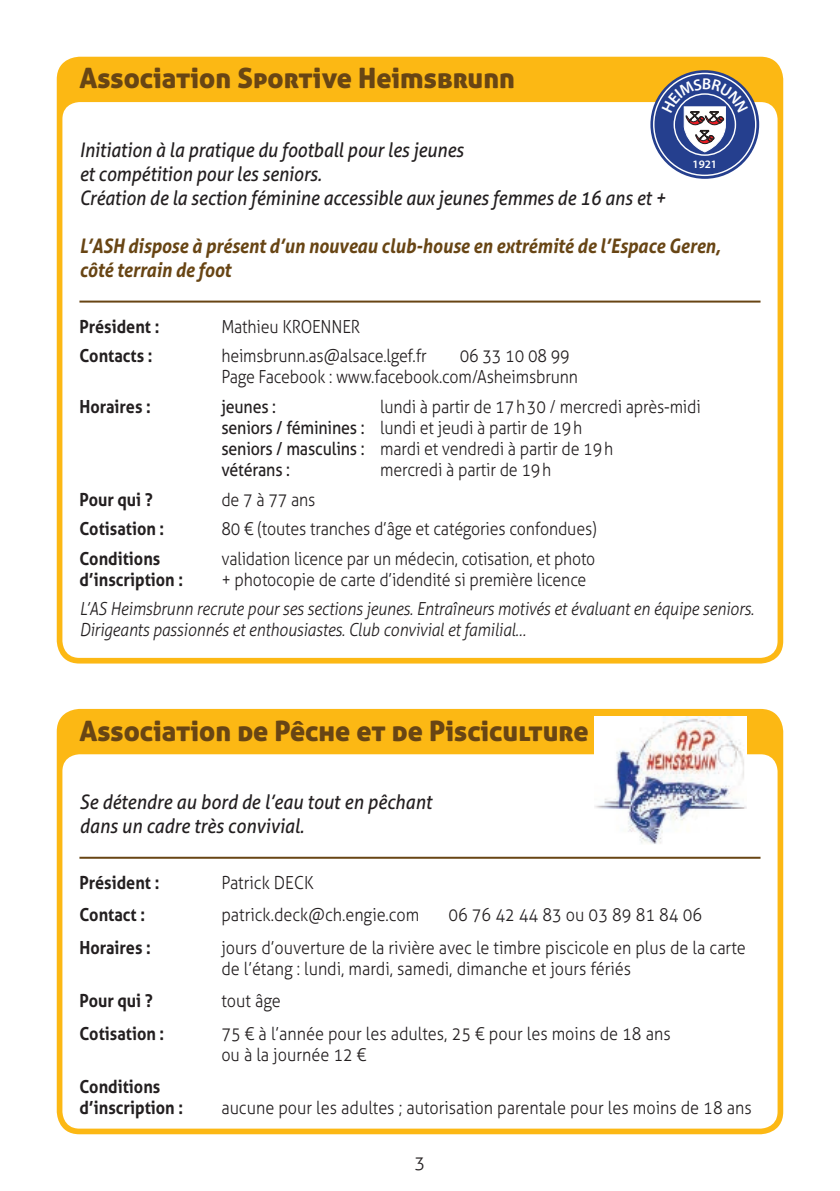
<style>
.page{position:relative;width:840px;height:1191px;background:#fff}
.page>*{position:absolute;margin:0;border:0;box-sizing:border-box;transform-origin:0 0}
.t1{font:28px "Aller Display";color:#684514}
.t2{font:italic 20px/24px "Aller";letter-spacing:-.005em;color:#231f20;scale:.89 1}
.t3{font:italic 700 20px/24px "Aller";letter-spacing:-.005em;color:#684514;scale:.89 1}
.t4{font:italic 20px/24px "Aller";letter-spacing:-.005em;color:#231f20;scale:.9 1}
.t5{font:300 18px/21px "Aller";letter-spacing:-.01em;color:#231f20;scale:.89 1}
.t6{font:300 18px/21px "Aller";letter-spacing:-.01em;color:#231f20;scale:.9 1}
.t7{font:italic 300 18px/21px "Aller";letter-spacing:-.01em;color:#231f20;scale:.89 1}
.t8{font:700 18px/21px "Aller";color:#231f20;scale:.9 1}
.t9{font:300 18px "Aller";letter-spacing:-.01em;color:#231f20;scale:.88 1}
.t10{font:18px "Aller";letter-spacing:-.01em;color:#231f20;scale:.89 1}
.t11{font:300 18px "Aller";letter-spacing:-.01em;color:#231f20}
.t12{font:600 11.4px "Myriad Pro";color:#fff}
.s1{font-weight:400}
</style>
<div class="page">
<div style="left:57px;top:57px;width:725px;height:606px;background:#fcb814;border-radius:23px"></div>
<div style="left:62px;top:102px;width:715px;height:556px;background:#fff;border-radius:17px"></div>
<hr style="left:79px;top:300px;width:681px;height:2px;background:#684514">
<svg style="left:650px;top:70px;width:108px;height:109px;background:#475c9e"></svg>
<div style="left:57px;top:709px;width:725px;height:425px;background:#fcb814;border-radius:23px"></div>
<div style="left:62px;top:754px;width:715px;height:374px;background:#fff;border-radius:17px"></div>
<hr style="left:79px;top:856px;width:681px;height:2px;background:#684514">
<img style="left:594px;top:717px;width:152px;height:127px">
<svg style="left:661px;top:78px;width:86px;height:74px"></svg>
<h1 class="t1" style="left:79px;top:61px;width:437px">Association Sportive Heimsbrunn</h1>
<p class="t2" style="left:79px;top:137px;width:660px">Initiation à la pratique du football pour les jeunes<br>et compétition pour les seniors.<br>Création de la section féminine accessible aux jeunes femmes de 16 ans et +</p>
<p class="t3" style="left:79px;top:233px;width:721px">L’ASH dispose à présent d’un nouveau club-house en extrémité de l’Espace Geren, côté terrain de foot</p>
<p class="t8" style="left:79px;top:316px;width:90px">Président :</p>
<p class="t5" style="left:221px;top:316px;width:157px">Mathieu KROENNER</p>
<p class="t8" style="left:79px;top:345px;width:83px">Contacts :</p>
<p class="t5" style="left:221px;top:345px;width:232px">heimsbrunn.as@alsace.lgef.fr</p>
<p class="t12" style="left:692px;top:157px;width:26px">1921</p>
<p class="t5" style="left:221px;top:345px;width:402px;text-indent:238px">06 33 10 08 99<br>Page Facebook : www.facebook.com/Asheimsbrunn</p>
<p class="t8" style="left:79px;top:396px;width:81px">Horaires :</p>
<p class="t10" style="left:221px;top:395px;width:63px">jeunes :</p>
<p class="t5" style="left:221px;top:396px;width:540px;text-indent:159px">lundi à partir de 17h30 / mercredi après-midi <span class="s1">seniors / féminines :</span> lundi et jeudi à partir de 19h<br><span class="s1">seniors / masculins :</span> mardi et vendredi à partir de 19h<br><span class="s1">vétérans :</span></p>
<p class="t5" style="left:380px;top:459px;width:194px">mercredi à partir de 19h</p>
<p class="t8" style="left:79px;top:488px;width:83px">Pour qui ?</p>
<p class="t5" style="left:221px;top:488px;width:107px">de 7 à 77 ans</p>
<p class="t8" style="left:79px;top:518px;width:96px">Cotisation :</p>
<p class="t5" style="left:221px;top:518px;width:423px">80 € (toutes tranches d’âge et catégories confondues)</p>
<p class="t8" style="left:79px;top:547px;width:91px">Conditions</p>
<p class="t9" style="left:221px;top:547px;width:426px">validation licence par un médecin, cotisation, et photo</p>
<p class="t8" style="left:79px;top:568px;width:116px">d’inscription :</p>
<p class="t5" style="left:221px;top:568px;width:411px">+ photocopie de carte d’idendité si première licence</p>
<p class="t7" style="left:79px;top:598px;width:758px">L’AS Heimsbrunn recrute pour ses sections jeunes. Entraîneurs motivés et évaluant en équipe seniors.<br>Dirigeants passionnés et enthousiastes. Club convivial et familial…</p>
<h1 class="t1" style="left:79px;top:712px;width:510px">Association de Pêche et de Pisciculture</h1>
<p class="t4" style="left:79px;top:789px;width:393px">Se détendre au bord de l’eau tout en pêchant dans un cadre très convivial.</p>
<p class="t8" style="left:79px;top:872px;width:90px">Président :</p>
<p class="t6" style="left:221px;top:872px;width:104px">Patrick DECK</p>
<p class="t8" style="left:79px;top:904px;width:74px">Contact :</p>
<p class="t6" style="left:221px;top:904px;width:221px">patrick.deck@ch.engie.com</p>
<p class="t6" style="left:448px;top:904px;width:283px">06 76 42 44 83 ou 03 89 81 84 06</p>
<p class="t8" style="left:79px;top:936px;width:81px">Horaires :</p>
<p class="t6" style="left:221px;top:937px;width:584px">jours d’ouverture de la rivière avec le timbre piscicole en plus de la carte de l’étang : lundi, mardi, samedi, dimanche et jours fériés</p>
<p class="t8" style="left:79px;top:990px;width:83px">Pour qui ?</p>
<p class="t6" style="left:221px;top:990px;width:68px">tout âge</p>
<p class="t8" style="left:79px;top:1022px;width:96px">Cotisation :</p>
<p class="t6" style="left:221px;top:1022px;width:500px">75 € à l’année pour les adultes, 25 € pour les moins de 18 ans ou à la journée 12 €</p>
<p class="t8" style="left:79px;top:1075px;width:116px">Conditions d’inscription :</p>
<p class="t6" style="left:221px;top:1097px;width:590px">aucune pour les adultes ; autorisation parentale pour les moins de 18 ans</p>
<p class="t11" style="left:414px;top:1152px;width:12px">3</p>
</div>
